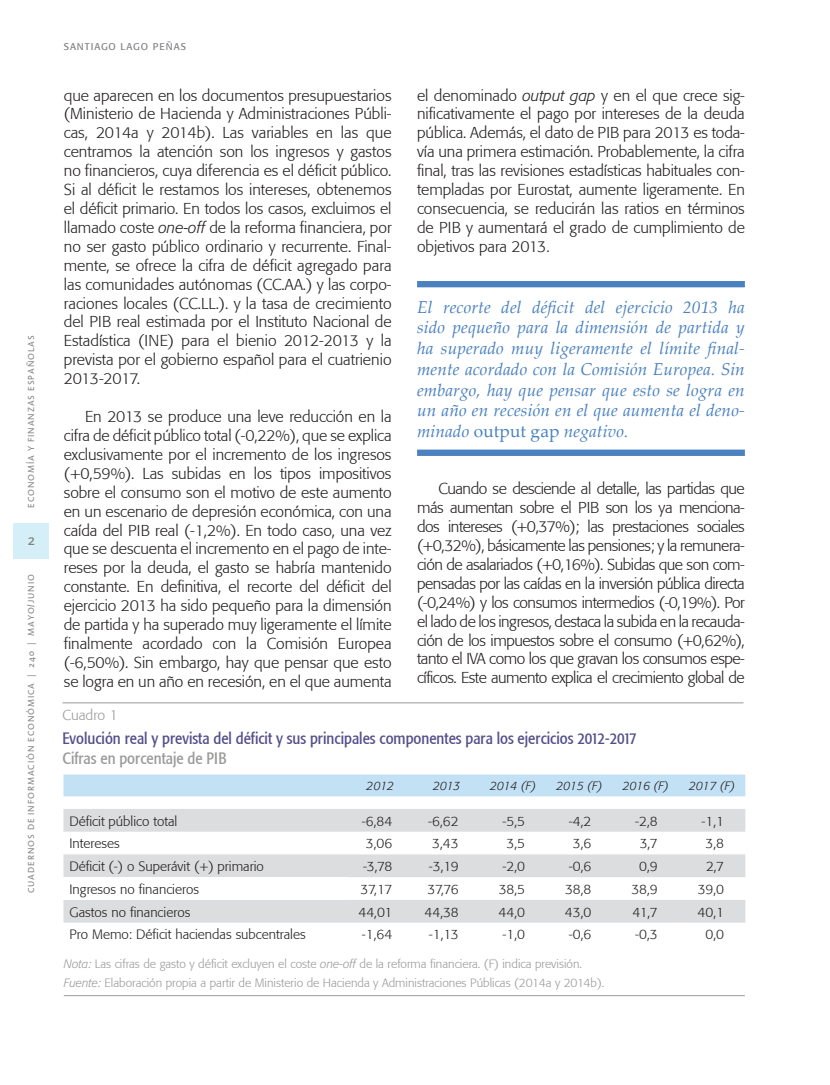
<style>
.page{position:relative;width:830px;height:1085px;background:#fff}
.page>*{position:absolute;margin:0;border:0;box-sizing:border-box;transform-origin:0 0}
._011-Texto_azul_2_fi{font:italic 17.25px/20.7px "Palatino Linotype";letter-spacing:.005em;color:#4a81bf;text-align:justify}
._013-Cuadro-Grafico{font:condensed 16.5px/19.8px "Formata";color:#524f8a}
._006_-_Texto_General{font:300 15.75px/18.9px "Formata";letter-spacing:-.005em;color:#231f20;text-align:justify}
.t1{font:15px "Linotype Aroma";color:#808285}
._012-Tabla-Cuadro-Gr{font:300 14.25px "Formata";color:#9b9a99}
._016-Tabla-Cuadro__t{font:300 13.5px "Formata";color:#231f20}
._017-Tabla-Cuadro-Gr{font:300 12px "Formata";color:#9b9a99}
._015-Tabla__Encabeza{font:italic 300 12px "Formata";letter-spacing:-.02em;color:#231f20}
.t2{font:9.75px "Formata";letter-spacing:.1em;color:#808285}
.t3{font:9px "Linotype Aroma";letter-spacing:.1em;color:#808285}
.s1{font-style:italic}
.s2{font-style:normal}
.s3{color:#9b9a99}
</style>
<div class="page">
<div style="left:14px;top:523px;width:35px;height:35px;background:#d5eff8"></div>
<div style="left:63px;top:774px;width:682px;height:22px;background:#c3e1f5"></div>
<svg style="left:63px;top:809px;width:682px;height:113px;fill:#dcdddf"></svg>
<div style="left:63px;top:877px;width:284px;height:22px;background:#fff"></div>
<hr style="left:62px;top:702px;width:681px;height:1px;background:#9b9a99">
<hr style="left:64px;top:995px;width:680px;height:1px;background:#9b9a99">
<div style="left:417px;top:281px;width:327px;height:6px;background:#4a81bf"></div>
<div style="left:417px;top:449px;width:327px;height:6px;background:#4a81bf"></div>
<p class="t3" style="left:25px;top:508px;width:174px;rotate:-90deg">ECONOMÍA Y FINANZAS ESPAÑOLAS</p>
<p class="t1" style="left:27px;top:530px;width:10px">2</p>
<p class="t3" style="left:25px;top:892px;width:320px;rotate:-90deg">CUADERNOS DE INFORMACIÓN ECONÓMICA | 240 | MAYO/JUNIO</p>
<p class="t2" style="left:64px;top:40px;width:124px">SANTIAGO LAGO PEÑAS</p>
<p class="_006_-_Texto_General" style="left:64px;top:86px;width:329px">que aparecen en los documentos presupuestarios (Ministerio de Hacienda y Administraciones Públi&shy;cas, 2014a y 2014b). Las variables en las que centramos la atención son los ingresos y gastos no financieros, cuya diferencia es el déficit público.<br>Si al déficit le restamos los intereses, obtenemos el déficit primario. En todos los casos, excluimos el llamado coste <span class="s1">one-off</span> de la reforma financiera, por no ser gasto público ordinario y recurrente. Final&shy;mente, se ofrece la cifra de déficit agregado para las comunidades autónomas (CC.AA.) y las corpo&shy;raciones locales (CC.LL.). y la tasa de crecimiento del PIB real estimada por el Instituto Nacional de Estadística (INE) para el bienio 2012-2013 y la prevista por el gobierno español para el cuatrienio 2013-2017.</p>
<p class="_006_-_Texto_General" style="left:64px;top:407px;width:329px;text-indent:21px">En 2013 se produce una leve reducción en la cifra de déficit público total (-0,22%), que se explica exclusivamente por el incremento de los ingresos (+0,59%). Las subidas en los tipos impositivos sobre el consumo son el motivo de este aumento en un escenario de depresión económica, con una caída del PIB real (-1,2%). En todo caso, una vez que se descuenta el incremento en el pago de inte&shy;reses por la deuda, el gasto se habría mantenido constante. En definitiva, el recorte del déficit del ejercicio 2013 ha sido pequeño para la dimensión de partida y ha superado muy ligeramente el límite finalmente acordado con la Comisión Europea (-6,50%). Sin embargo, hay que pensar que esto se logra en un año en recesión, en el que aumenta</p>
<p class="_006_-_Texto_General" style="left:417px;top:86px;width:329px">el denominado <span class="s1">output gap</span> y en el que crece sig&shy;nificativamente el pago por intereses de la deuda pública. Además, el dato de PIB para 2013 es toda&shy;vía una primera estimación. Probablemente, la cifra final, tras las revisiones estadísticas habituales con&shy;templadas por Eurostat, aumente ligeramente. En consecuencia, se reducirán las ratios en términos de PIB y aumentará el grado de cumplimiento de objetivos para 2013.</p>
<p class="_011-Texto_azul_2_fi" style="left:417px;top:296px;width:329px">El recorte del déficit del ejercicio 2013 ha sido pequeño para la dimensión de partida y ha superado muy ligeramente el límite final&shy;mente acordado con la Comisión Europea. Sin embargo, hay que pensar que esto se logra en un año en recesión en el que aumenta el deno&shy;minado <span class="s2">output gap</span> negativo.</p>
<p class="_006_-_Texto_General" style="left:417px;top:479px;width:329px;text-indent:21px">Cuando se desciende al detalle, las partidas que más aumentan sobre el PIB son los ya menciona&shy;dos intereses (+0,37%); las prestaciones sociales (+0,32%), básicamente las pensiones; y la remunera&shy;ción de asalariados (+0,16%). Subidas que son com&shy;pensadas por las caídas en la inversión pública directa (-0,24%) y los consumos intermedios (-0,19%). Por el lado de los ingresos, destaca la subida en la recauda&shy;ción de los impuestos sobre el consumo (+0,62%), tanto el IVA como los que gravan los consumos espe&shy;cíficos. Este aumento explica el crecimiento global de</p>
<p class="_012-Tabla-Cuadro-Gr" style="left:62px;top:706px;width:57px">Cuadro 1</p>
<p class="_013-Cuadro-Grafico" style="left:62px;top:728px;width:575px">Evolución real y prevista del déficit y sus principales componentes para los ejercicios 2012-2017<br><span class="s3">Cifras en porcentaje de PIB</span></p>
<p class="_015-Tabla__Encabeza" style="left:366px;top:778px;width:29px">2012</p>
<p class="_015-Tabla__Encabeza" style="left:433px;top:778px;width:29px">2013</p>
<p class="_015-Tabla__Encabeza" style="left:490px;top:778px;width:48px">2014 (F)</p>
<p class="_015-Tabla__Encabeza" style="left:556px;top:778px;width:48px">2015 (F)</p>
<p class="_015-Tabla__Encabeza" style="left:622px;top:778px;width:48px">2016 (F)</p>
<p class="_015-Tabla__Encabeza" style="left:688px;top:778px;width:48px">2017 (F)</p>
<p class="_016-Tabla-Cuadro__t" style="left:69px;top:812px;width:109px">Déficit público total</p>
<p class="_016-Tabla-Cuadro__t" style="left:362px;top:812px;width:32px">-6,84</p>
<p class="_016-Tabla-Cuadro__t" style="left:428px;top:812px;width:32px">-6,62</p>
<p class="_016-Tabla-Cuadro__t" style="left:502px;top:812px;width:24px">-5,5</p>
<p class="_016-Tabla-Cuadro__t" style="left:568px;top:812px;width:24px">-4,2</p>
<p class="_016-Tabla-Cuadro__t" style="left:635px;top:812px;width:24px">-2,8</p>
<p class="_016-Tabla-Cuadro__t" style="left:701px;top:812px;width:24px">-1,1</p>
<p class="_016-Tabla-Cuadro__t" style="left:69px;top:835px;width:52px">Intereses</p>
<p class="_016-Tabla-Cuadro__t" style="left:365px;top:835px;width:28px">3,06</p>
<p class="_016-Tabla-Cuadro__t" style="left:432px;top:835px;width:28px">3,43</p>
<p class="_016-Tabla-Cuadro__t" style="left:506px;top:835px;width:20px">3,5</p>
<p class="_016-Tabla-Cuadro__t" style="left:572px;top:835px;width:20px">3,6</p>
<p class="_016-Tabla-Cuadro__t" style="left:639px;top:835px;width:19px">3,7</p>
<p class="_016-Tabla-Cuadro__t" style="left:705px;top:835px;width:20px">3,8</p>
<p class="_016-Tabla-Cuadro__t" style="left:69px;top:858px;width:196px">Déficit (-) o Superávit (+) primario</p>
<p class="_016-Tabla-Cuadro__t" style="left:363px;top:858px;width:31px">-3,78</p>
<p class="_016-Tabla-Cuadro__t" style="left:428px;top:858px;width:31px">-3,19</p>
<p class="_016-Tabla-Cuadro__t" style="left:502px;top:858px;width:24px">-2,0</p>
<p class="_016-Tabla-Cuadro__t" style="left:568px;top:858px;width:24px">-0,6</p>
<p class="_016-Tabla-Cuadro__t" style="left:639px;top:858px;width:20px">0,9</p>
<p class="_016-Tabla-Cuadro__t" style="left:705px;top:858px;width:19px">2,7</p>
<p class="_016-Tabla-Cuadro__t" style="left:69px;top:881px;width:131px">Ingresos no financieros</p>
<p class="_016-Tabla-Cuadro__t" style="left:360px;top:881px;width:33px">37,17</p>
<p class="_016-Tabla-Cuadro__t" style="left:427px;top:881px;width:33px">37,76</p>
<p class="_016-Tabla-Cuadro__t" style="left:498px;top:881px;width:28px">38,5</p>
<p class="_016-Tabla-Cuadro__t" style="left:565px;top:881px;width:28px">38,8</p>
<p class="_016-Tabla-Cuadro__t" style="left:631px;top:881px;width:28px">38,9</p>
<p class="_016-Tabla-Cuadro__t" style="left:697px;top:881px;width:28px">39,0</p>
<p class="_016-Tabla-Cuadro__t" style="left:69px;top:903px;width:122px">Gastos no financieros</p>
<p class="_016-Tabla-Cuadro__t" style="left:358px;top:903px;width:35px">44,01</p>
<p class="_016-Tabla-Cuadro__t" style="left:424px;top:903px;width:36px">44,38</p>
<p class="_016-Tabla-Cuadro__t" style="left:498px;top:903px;width:28px">44,0</p>
<p class="_016-Tabla-Cuadro__t" style="left:564px;top:903px;width:28px">43,0</p>
<p class="_016-Tabla-Cuadro__t" style="left:632px;top:903px;width:27px">41,7</p>
<p class="_016-Tabla-Cuadro__t" style="left:697px;top:903px;width:28px">40,1</p>
<p class="_016-Tabla-Cuadro__t" style="left:69px;top:926px;width:238px">Pro Memo: Déficit haciendas subcentrales</p>
<p class="_016-Tabla-Cuadro__t" style="left:362px;top:926px;width:32px">-1,64</p>
<p class="_016-Tabla-Cuadro__t" style="left:428px;top:926px;width:31px">-1,13</p>
<p class="_016-Tabla-Cuadro__t" style="left:502px;top:926px;width:24px">-1,0</p>
<p class="_016-Tabla-Cuadro__t" style="left:568px;top:926px;width:24px">-0,6</p>
<p class="_016-Tabla-Cuadro__t" style="left:635px;top:926px;width:24px">-0,3</p>
<p class="_016-Tabla-Cuadro__t" style="left:705px;top:926px;width:20px">0,0</p>
<p class="_017-Tabla-Cuadro-Gr" style="left:64px;top:956px;width:519px"><span class="s1">Nota:</span> Las cifras de gasto y déficit excluyen el coste <span class="s1">one-off</span> de la reforma financiera. (F) indica previsión.</p>
<p class="_017-Tabla-Cuadro-Gr" style="left:64px;top:975px;width:541px"><span class="s1">Fuente:</span> Elaboración propia a partir de Ministerio de Hacienda y Administraciones Públicas (2014a y 2014b).</p>
</div>
